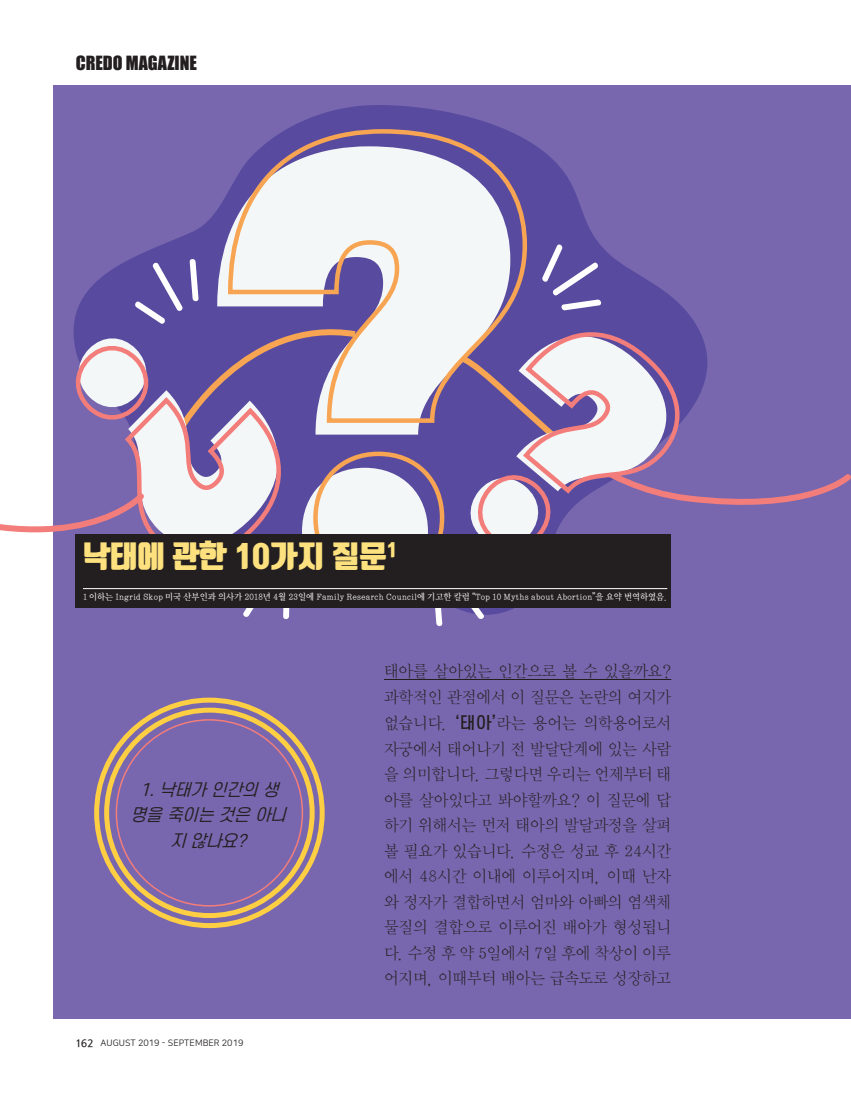
<style>
.page{position:relative;width:851px;height:1106px;background:#fff}
.page>*{position:absolute;margin:0;border:0;box-sizing:border-box;transform-origin:0 0}
.t1{font:900 30px "Tmon Monsori";color:#fce17e}
.t2{font:18px "Impact";color:#231f20}
.t3{font:16.5px/25.5px "KBI Zmjo L";color:#231f20;text-align:justify}
.t4{font:italic 16.5px/25.5px "S Core Dream 4";color:#231f20;text-align:center}
.t5{font:9px "KBI Zmjo M";color:#fff}
.t6{font:9px "Nanum Square Round R";color:#231f20}
.s1{font-family:"KBI Zgo M";font-size:10.5px}
.s2{font-family:"S Core Dream 5";font-weight:500}
</style>
<div class="page">
<div style="left:53px;top:85px;width:797px;height:933px;background:#7867ae"></div>
<hr style="left:384px;top:679px;width:287px;height:1px;background:#231f20">
<svg style="left:73px;top:105px;width:634px;height:509px"></svg>
<svg style="left:687px;top:444px;width:163px;height:76px"></svg>
<svg style="left:226px;top:127px;width:303px;height:407px;background:#bab2cb"></svg>
<svg style="left:74px;top:338px;width:214px;height:229px;background:#a999bf"></svg>
<svg style="left:466px;top:325px;width:5px;height:209px"></svg>
<svg style="left:471px;top:323px;width:216px;height:228px"></svg>
<svg style="left:0;top:490px;width:147px;height:76px"></svg>
<svg style="left:133px;top:258px;width:66px;height:67px;background:#7469af"></svg>
<svg style="left:541px;top:242px;width:61px;height:69px;background:#766bb0"></svg>
<svg style="left:433px;top:608px;width:65px;height:18px"></svg>
<svg style="left:283px;top:608px;width:7px;height:11px"></svg>
<svg style="left:224px;top:608px;width:52px;height:9px"></svg>
<div style="left:75px;top:534px;width:595px;height:74px;background:#231f20"></div>
<hr style="left:83px;top:588px;width:584px;height:1px;background:#fff">
<div style="left:94px;top:697px;width:230px;height:231px;border:5px solid #fece43;border-radius:50%"></div>
<div style="left:104px;top:707px;width:210px;height:211px;border:5px solid #fece43;border-radius:50%"></div>
<p class="t2" style="left:76px;top:48px;width:123px">CREDO MAGAZINE</p>
<h1 class="t1" style="left:83px;top:539px;width:315px">낙태에 관한 10가지 질문<sup>1</sup></h1>
<p class="t5" style="left:83px;top:590px;width:585px">1 이하는 Ingrid Skop 미국 산부인과 의사가 2018년 4월 23일에 Family Research Council에 기고한 칼럼 “Top 10 Myths about Abortion”을 요약 번역하였음.</p>
<p class="t4" style="left:130px;top:776px;width:163px">1.낙태가 인간의 생 명을 죽이는 것은 아니 지 않나요?</p>
<p class="t6" style="left:76px;top:1038px;width:169px"><span class="s1">162</span> AUGUST 2019 - SEPTEMBER 2019</p>
<p class="t3" style="left:384px;top:657px;width:289px">태아를 살아있는 인간으로 볼 수 있을까요? 과학적인 관점에서 이 질문은 논란의 여지가 없습니다. <span class="s2">‘태아’</span>라는 용어는 의학용어로서 자궁에서 태어나기 전 발달단계에 있는 사람 을 의미합니다. 그렇다면 우리는 언제부터 태 아를 살아있다고 봐야할까요? 이 질문에 답 하기 위해서는 먼저 태아의 발달과정을 살펴 볼 필요가 있습니다. 수정은 성교 후 24시간 에서 48시간 이내에 이루어지며, 이때 난자 와 정자가 결합하면서 엄마와 아빠의 염색체 물질의 결합으로 이루어진 배아가 형성됩니 다. 수정 후 약 5일에서 7일 후에 착상이 이루 어지며, 이때부터 배아는 급속도로 성장하고</p>
</div>
